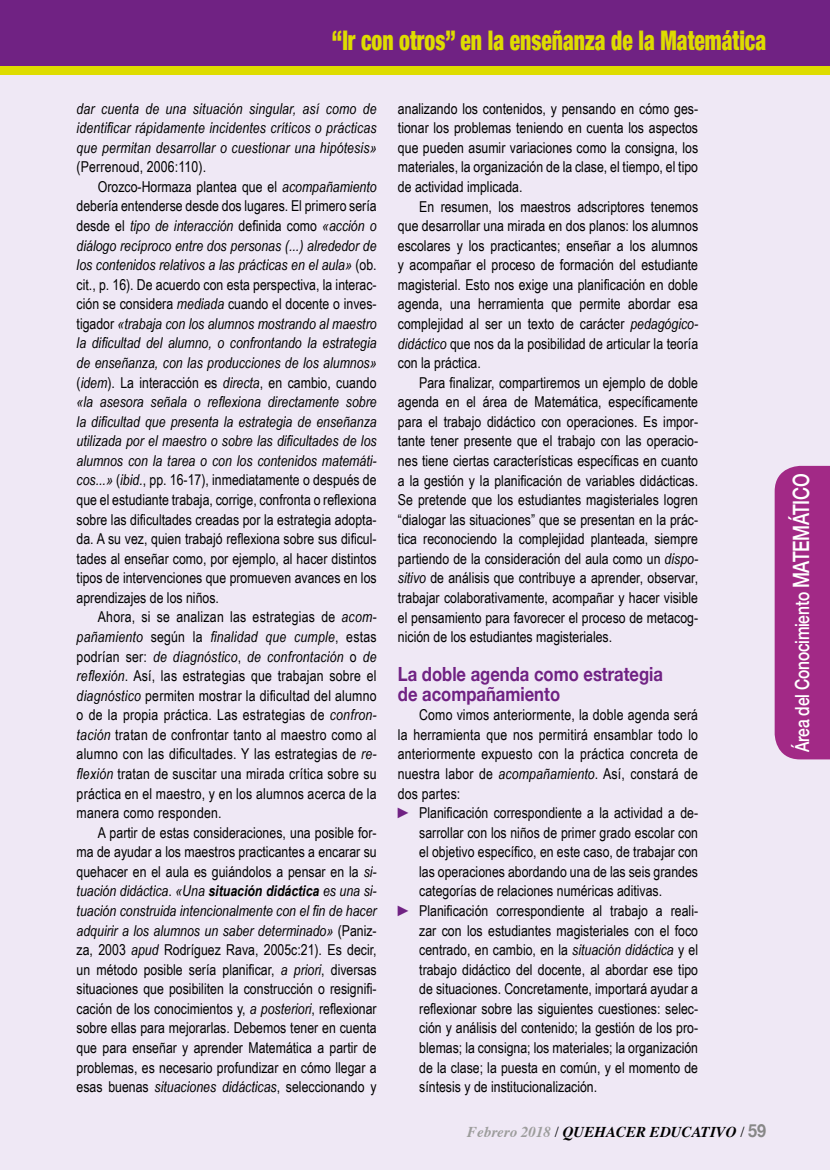
<style>
.page{position:relative;width:830px;height:1170px;background:#fff}
.page>*{position:absolute;margin:0;border:0;box-sizing:border-box;transform-origin:0 0}
.t1{font:900 condensed 27px "Helvetica Neue";color:#dedc00;scale:.8 1}
.t2{font:700 19.5px/19.5px "Helvetica Neue";color:#702283;scale:.85 1}
.t3{font:500 19.5px "Helvetica Neue";letter-spacing:-.015em;color:#fff;scale:.8 1}
.t4{font:15px/19.5px "Arial Narrow";color:#000;text-align:justify}
.t5{font:italic 15px/19.5px "Arial Narrow";color:#000;text-align:justify}
.t6{font:italic 700 15px "Times";color:#000}
.s1{font-style:italic}
.s2{font-style:normal}
.s3{font-weight:700}
.s4{color:#702283}
.s5{color:#9d9d9c}
.s6{font-weight:400;font-style:normal}
.s7{font-family:"Helvetica Neue";font-style:normal;font-size:18px;color:#878787}
.s8{font-size:22.5px}
</style>
<div class="page">
<div style="left:0;top:0;width:829px;height:1169px;background:#efe8f5"></div>
<div style="left:0;top:0;width:829px;height:74px;background:#dedc00"></div>
<div style="left:0;top:0;width:829px;height:66px;background:#702283"></div>
<div style="left:774px;top:466px;width:55px;height:293px;background:#a22986"></div>
<h1 class="t1" style="left:332px;top:18px;width:544px">“Ir con otros” en la enseñanza de la Matemática</h1>
<p class="t5" style="left:77px;top:98px;width:301px">dar cuenta de una situación singular, así como de identificar rápidamente incidentes críticos o prácticas que permitan desarrollar o cuestionar una hipótesis»</p>
<p class="t4" style="left:77px;top:157px;width:131px">(Perrenoud, 2006:110).</p>
<p class="t4" style="left:98px;top:176px;width:280px">Orozco-Hormaza plantea que el <span class="s1">acompañamiento</span></p>
<p class="t4" style="left:77px;top:196px;width:301px">debería entenderse desde dos lugares. El primero sería</p>
<p class="t5" style="left:77px;top:216px;width:301px"><span class="s2">desde el</span> tipo de interacción <span class="s2">definida como</span> «acción o</p>
<p class="t5" style="left:77px;top:235px;width:301px">diálogo recíproco entre dos personas (...) alrededor de</p>
<p class="t5" style="left:77px;top:255px;width:301px">los contenidos relativos a las prácticas en el aula» <span class="s2">(ob.</span></p>
<p class="t4" style="left:77px;top:274px;width:301px">cit., p. 16). De acuerdo con esta perspectiva, la interac-</p>
<p class="t4" style="left:77px;top:294px;width:301px">ción se considera <span class="s1">mediada</span> cuando el docente o inves-</p>
<p class="t5" style="left:77px;top:313px;width:301px"><span class="s2">tigador</span> «trabaja con los alumnos mostrando al maestro</p>
<p class="t5" style="left:77px;top:333px;width:301px">la dificultad del alumno, o confrontando la estrategia</p>
<p class="t5" style="left:77px;top:353px;width:301px">de enseñanza, con las producciones de los alumnos»</p>
<p class="t4" style="left:77px;top:372px;width:301px">(<span class="s1">idem</span>). La interacción es <span class="s1">directa</span>, en cambio, cuando</p>
<p class="t5" style="left:77px;top:392px;width:301px">«la asesora señala o reflexiona directamente sobre</p>
<p class="t5" style="left:77px;top:411px;width:301px">la dificultad que presenta la estrategia de enseñanza</p>
<p class="t5" style="left:77px;top:431px;width:301px">utilizada por el maestro o sobre las dificultades de los</p>
<p class="t5" style="left:77px;top:450px;width:301px">alumnos con la tarea o con los contenidos matemáti-</p>
<p class="t4" style="left:77px;top:470px;width:301px"><span class="s1">cos...»</span> (<span class="s1">ibid.</span>, pp. 16-17), inmediatamente o después de</p>
<p class="t4" style="left:77px;top:489px;width:301px">que el estudiante trabaja, corrige, confronta o reflexiona</p>
<p class="t4" style="left:77px;top:509px;width:301px">sobre las dificultades creadas por la estrategia adopta-</p>
<p class="t4" style="left:77px;top:528px;width:301px">da. A su vez, quien trabajó reflexiona sobre sus dificul-</p>
<p class="t4" style="left:77px;top:548px;width:301px">tades al enseñar como, por ejemplo, al hacer distintos</p>
<p class="t4" style="left:77px;top:567px;width:301px">tipos de intervenciones que promueven avances en los</p>
<p class="t4" style="left:77px;top:587px;width:144px">aprendizajes de los niños.</p>
<p class="t4" style="left:98px;top:606px;width:280px">Ahora, si se analizan las estrategias de <span class="s1">acom-</span></p>
<p class="t5" style="left:77px;top:626px;width:301px">pañamiento <span class="s2">según la</span> finalidad que cumple<span class="s2">, estas</span></p>
<p class="t5" style="left:77px;top:646px;width:301px"><span class="s2">podrían ser:</span> de diagnóstico<span class="s2">,</span> de confrontación <span class="s2">o</span> de</p>
<p class="t4" style="left:77px;top:665px;width:301px"><span class="s1">reflexión</span>. Así, las estrategias que trabajan sobre el</p>
<p class="t4" style="left:77px;top:685px;width:301px"><span class="s1">diagnóstico</span> permiten mostrar la dificultad del alumno</p>
<p class="t4" style="left:77px;top:704px;width:301px">o de la propia práctica. Las estrategias de <span class="s1">confron-</span></p>
<p class="t4" style="left:77px;top:724px;width:301px"><span class="s1">tación</span> tratan de confrontar tanto al maestro como al</p>
<p class="t4" style="left:77px;top:743px;width:301px">alumno con las dificultades. Y las estrategias de <span class="s1">re-</span></p>
<p class="t4" style="left:77px;top:763px;width:301px"><span class="s1">flexión</span> tratan de suscitar una mirada crítica sobre su</p>
<p class="t4" style="left:77px;top:783px;width:301px">práctica en el maestro, y en los alumnos acerca de la</p>
<p class="t4" style="left:77px;top:802px;width:146px">manera como responden.</p>
<p class="t4" style="left:98px;top:822px;width:280px">A partir de estas consideraciones, una posible for-</p>
<p class="t4" style="left:77px;top:841px;width:301px">ma de ayudar a los maestros practicantes a encarar su</p>
<p class="t4" style="left:77px;top:861px;width:301px">quehacer en el aula es guiándolos a pensar en la <span class="s1">si-</span></p>
<p class="t5" style="left:77px;top:881px;width:301px">tuación didáctica<span class="s2">.</span> «Una <span class="s3">situación didáctica</span> es una si-</p>
<p class="t5" style="left:77px;top:900px;width:301px">tuación construida intencionalmente con el fin de hacer</p>
<p class="t5" style="left:77px;top:920px;width:301px">adquirir a los alumnos un saber determinado» <span class="s2">(Paniz-</span></p>
<p class="t4" style="left:77px;top:939px;width:301px">za, 2003 <span class="s1">apud</span> Rodríguez Rava, 2005c:21). Es decir,</p>
<p class="t4" style="left:77px;top:959px;width:301px">un método posible sería planificar, <span class="s1">a priori</span>, diversas</p>
<p class="t4" style="left:77px;top:978px;width:301px">situaciones que posibiliten la construcción o resignifi-</p>
<p class="t4" style="left:77px;top:998px;width:301px">cación de los conocimientos y, <span class="s1">a posteriori</span>, reflexionar</p>
<p class="t4" style="left:77px;top:1017px;width:301px">sobre ellas para mejorarlas. Debemos tener en cuenta</p>
<p class="t4" style="left:77px;top:1037px;width:301px">que para enseñar y aprender Matemática a partir de</p>
<p class="t4" style="left:77px;top:1056px;width:301px">problemas, es necesario profundizar en cómo llegar a</p>
<p class="t4" style="left:77px;top:1076px;width:301px">esas buenas <span class="s1">situaciones didácticas</span>, seleccionando y</p>
<p class="t4" style="left:398px;top:98px;width:301px">analizando los contenidos, y pensando en cómo ges&shy;tionar los problemas teniendo en cuenta los aspectos que pueden asumir variaciones como la consigna, los materiales, la organización de la clase, el tiempo, el tipo de actividad implicada.</p>
<p class="t4" style="left:398px;top:196px;width:301px;text-indent:21px">En resumen, los maestros adscriptores tenemos que desarrollar una mirada en dos planos: los alumnos escolares y los practicantes; enseñar a los alumnos y acompañar el proceso de formación del estudiante magisterial. Esto nos exige una planificación en doble agenda, una herramienta que permite abordar esa complejidad al ser un texto de carácter <span class="s1">pedagógico&shy;didáctico</span> que nos da la posibilidad de articular la teoría con la práctica.</p>
<p class="t4" style="left:398px;top:372px;width:301px;text-indent:21px">Para finalizar, compartiremos un ejemplo de doble agenda en el área de Matemática, específicamente para el trabajo didáctico con operaciones. Es impor&shy;tante tener presente que el trabajo con las operacio&shy;nes tiene ciertas características específicas en cuanto a la gestión y la planificación de variables didácticas.<br>Se pretende que los estudiantes magisteriales logren “dialogar las situaciones” que se presentan en la prác&shy;tica reconociendo la complejidad planteada, siempre partiendo de la consideración del aula como un <span class="s1">dispo&shy;sitivo</span> de análisis que contribuye a aprender, observar, trabajar colaborativamente, acompañar y hacer visible el pensamiento para favorecer el proceso de metacog&shy;nición de los estudiantes magisteriales.</p>
<h2 class="t2" style="left:398px;top:665px;width:313px">La doble agenda como estrategia de acompañamiento</h2>
<p class="t4" style="left:419px;top:704px;width:280px">Como vimos anteriormente, la doble agenda será</p>
<p class="t4" style="left:398px;top:724px;width:301px">la herramienta que nos permitirá ensamblar todo lo</p>
<p class="t4" style="left:398px;top:743px;width:301px">anteriormente expuesto con la práctica concreta de</p>
<p class="t4" style="left:398px;top:763px;width:301px">nuestra labor de <span class="s1">acompañamiento</span>. Así, constará de</p>
<p class="t4" style="left:398px;top:783px;width:64px">dos partes:</p>
<p class="t4" style="left:398px;top:802px;width:301px"><span class="s4">►</span> Planificación correspondiente a la actividad a de-</p>
<p class="t4" style="left:419px;top:822px;width:280px">sarrollar con los niños de primer grado escolar con</p>
<p class="t4" style="left:419px;top:841px;width:280px">el objetivo específico, en este caso, de trabajar con</p>
<p class="t4" style="left:419px;top:861px;width:280px">las operaciones abordando una de las seis grandes</p>
<p class="t4" style="left:419px;top:880px;width:244px">categorías de relaciones numéricas aditivas.</p>
<p class="t4" style="left:398px;top:900px;width:301px"><span class="s4">►</span> Planificación correspondiente al trabajo a reali-</p>
<p class="t4" style="left:419px;top:919px;width:280px">zar con los estudiantes magisteriales con el foco</p>
<p class="t4" style="left:419px;top:939px;width:280px">centrado, en cambio, en la <span class="s1">situación didáctica</span> y el</p>
<p class="t4" style="left:419px;top:959px;width:280px">trabajo didáctico del docente, al abordar ese tipo</p>
<p class="t4" style="left:419px;top:978px;width:280px">de situaciones. Concretamente, importará ayudar a</p>
<p class="t4" style="left:419px;top:998px;width:280px">reflexionar sobre las siguientes cuestiones: selec-</p>
<p class="t4" style="left:419px;top:1017px;width:280px">ción y análisis del contenido; la gestión de los pro-</p>
<p class="t4" style="left:419px;top:1037px;width:280px">blemas; la consigna; los materiales; la organización</p>
<p class="t4" style="left:419px;top:1056px;width:280px">de la clase; la puesta en común, y el momento de</p>
<p class="t4" style="left:419px;top:1076px;width:179px">síntesis y de institucionalización.</p>
<p class="t6" style="left:467px;top:1117px;width:300px"><span class="s5">Febrero 2018</span> <span class="s6">/</span> QUEHACER EDUCATIVO <span class="s6">/</span> <span class="s7">59</span></p>
<h2 class="t3" style="left:786px;top:751px;width:349px;rotate:-90deg">Área del Conocimiento <span class="s8">MATEMÁTICO</span></h2>
</div>
